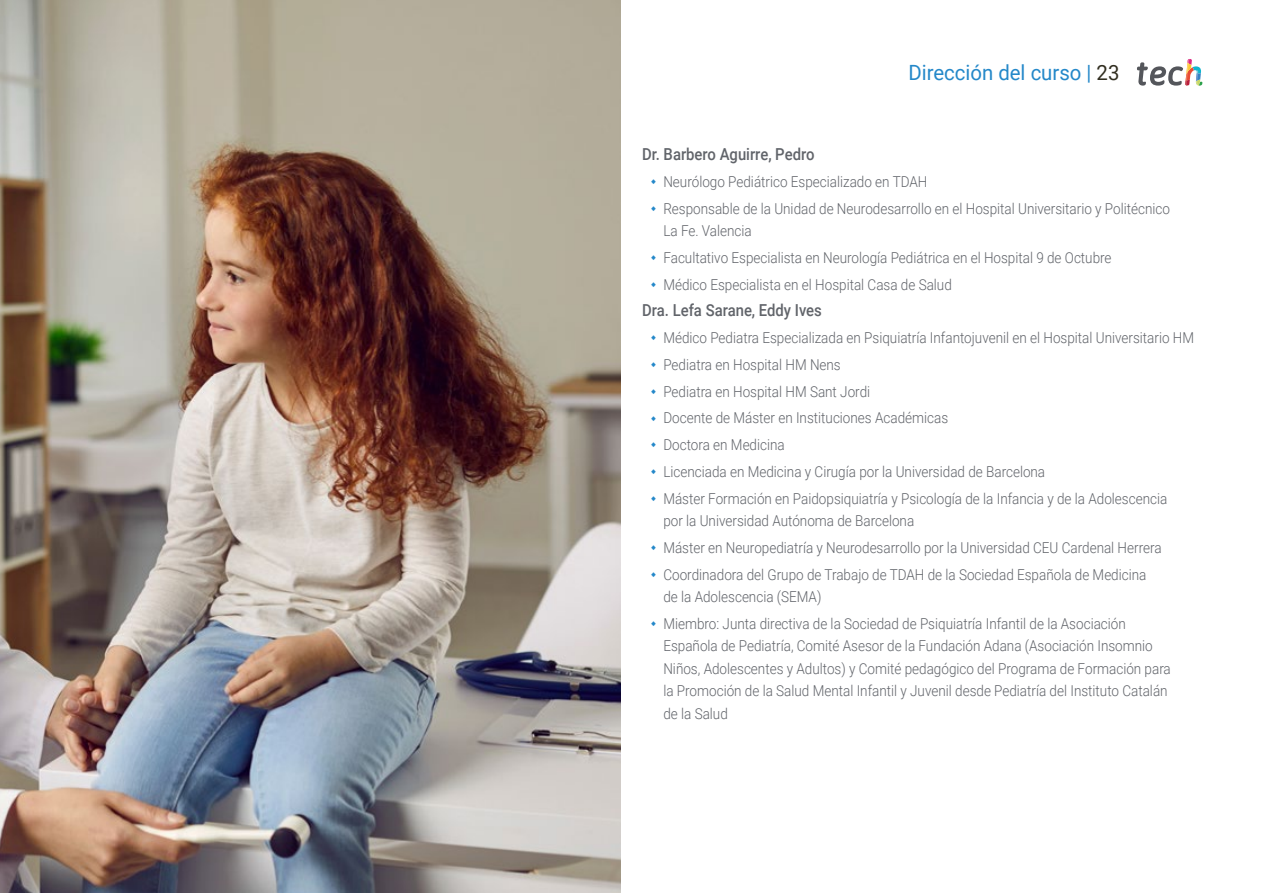
<style>
.page{position:relative;width:1263px;height:893px;background:#fff}
.page>*{position:absolute;margin:0;border:0;box-sizing:border-box;transform-origin:0 0}
.t1{font:21px "Roboto";color:#2488c9}
.t2{font:500 16.5px "Roboto";color:#61646a;scale:.9 1}
.t3{font:300 15px/26.7px "Roboto";color:#61646a;scale:.9 1}
.s1{color:#312e20}
</style>
<div class="page">
<img style="left:0;top:0;width:621px;height:893px">
<svg style="left:1137px;top:59px;width:65px;height:27px"></svg>
<h1 class="t1" style="left:908px;top:57px;width:213px">Dirección del curso | <span class="s1">23</span></h1>
<p class="t2" style="left:642px;top:143px;width:193px">Dr. Barbero Aguirre, Pedro</p>
<p class="t3" style="left:663px;top:168px;width:564px">Neurólogo Pediátrico Especializado en TDAH<br>Responsable de la Unidad de Neurodesarrollo en el Hospital Universitario y Politécnico</p>
<p class="t3" style="left:663px;top:217px;width:499px">La Fe. Valencia<br>Facultativo Especialista en Neurología Pediátrica en el Hospital 9 de Octubre<br>Médico Especialista en el Hospital Casa de Salud</p>
<p class="t2" style="left:642px;top:299px;width:201px">Dra. Lefa Sarane, Eddy Ives</p>
<p class="t3" style="left:663px;top:324px;width:591px">Médico Pediatra Especializada en Psiquiatría Infantojuvenil en el Hospital Universitario HM Pediatra en Hospital HM Nens<br>Pediatra en Hospital HM Sant Jordi<br>Docente de Máster en Instituciones Académicas<br>Doctora en Medicina<br>Licenciada en Medicina y Cirugía por la Universidad de Barcelona<br>Máster Formación en Paidopsiquiatría y Psicología de la Infancia y de la Adolescencia</p>
<p class="t3" style="left:663px;top:507px;width:555px">por la Universidad Autónoma de Barcelona<br>Máster en Neuropediatría y Neurodesarrollo por la Universidad CEU Cardenal Herrera<br>Coordinadora del Grupo de Trabajo de TDAH de la Sociedad Española de Medicina</p>
<p class="t3" style="left:663px;top:583px;width:515px">de la Adolescencia (SEMA)<br>Miembro: Junta directiva de la Sociedad de Psiquiatría Infantil de la Asociación</p>
<p class="t3" style="left:663px;top:634px;width:565px;line-height:22.5px">Española de Pediatría, Comité Asesor de la Fundación Adana (Asociación Insomnio Niños, Adolescentes y Adultos) y Comité pedagógico del Programa de Formación para la Promoción de la Salud Mental Infantil y Juvenil desde Pediatría del Instituto Catalán de la Salud</p>
</div>
